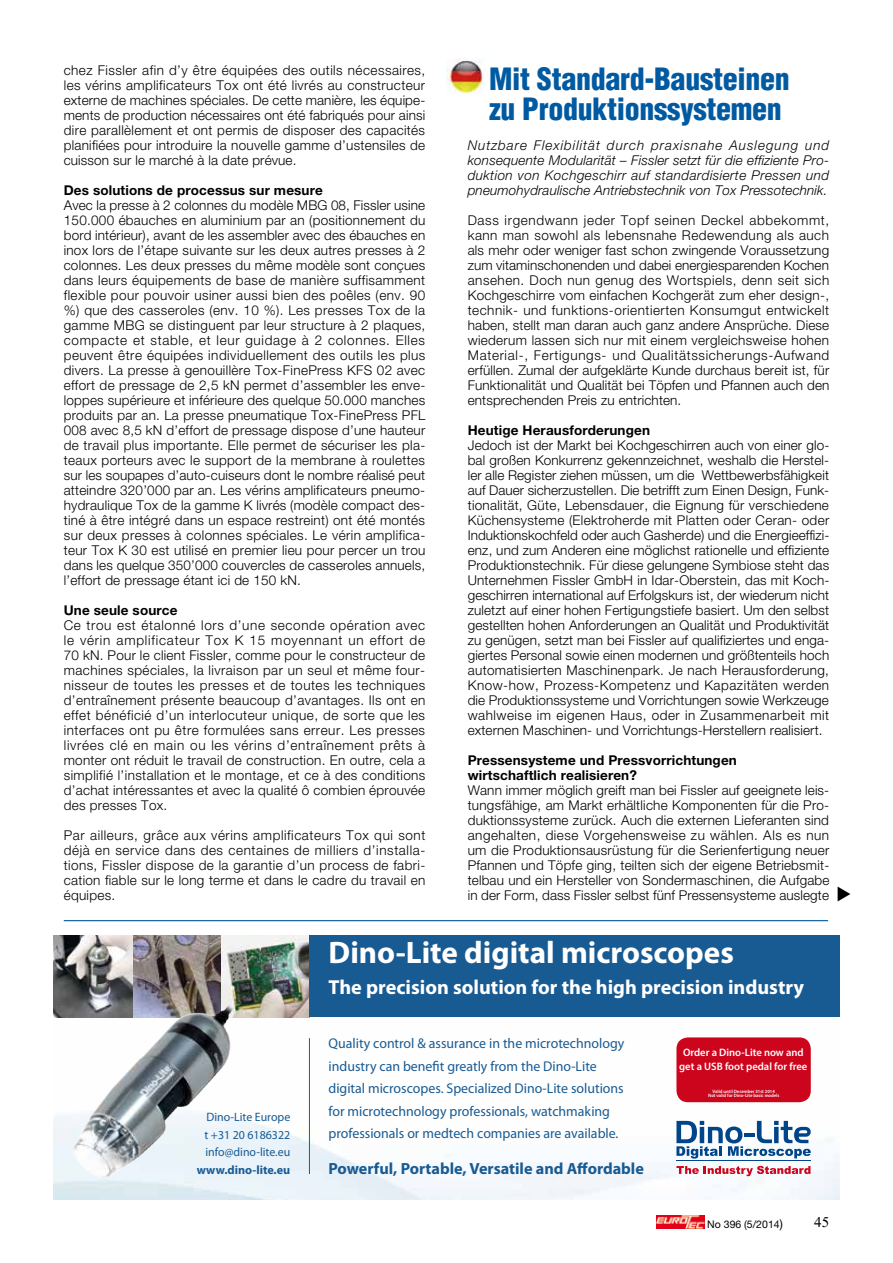
<style>
.page{position:relative;width:893px;height:1263px;background:#fff}
.page>*{position:absolute;margin:0;border:0;box-sizing:border-box;transform-origin:0 0}
.t1{font:700 31.2px "Myriad Pro";color:#fff}
.t2{font:900 condensed 30px/30px "Helvetica";letter-spacing:-.01em;color:#005aa2}
.t3{font:700 20.25px "Myriad Pro";color:#fff}
.t4{font:700 16.2px "Myriad Pro";color:#185b93}
.t5{font:14.1px/22.5px "Myriad Pro";color:#185b93}
.t6{font:300 13.5px/15px "Helvetica Neue";letter-spacing:.01em;color:#000;text-align:justify}
.t7{font:italic 300 13.5px/15px "Helvetica Neue";letter-spacing:.01em;color:#000;text-align:justify}
.t8{font:700 13.5px/15px "Helvetica Neue";letter-spacing:.01em;color:#000}
.t9{font:12.15px/17.5px "Myriad Pro";color:#185b93;text-align:justify}
.t10{font:700 12.15px "Myriad Pro";color:#185b93}
.t11{font:600 10.8px/13.5px "Myriad Pro";color:#fff;text-align:center}
.t12{font:10.5px "Helvetica Neue";color:#000}
.t13{font:600 4.8px/4.1px "Myriad Pro";color:#fff;text-align:center}
.s1{font-size:12px}
</style>
<div class="page">
<img style="left:446px;top:58px;width:39px;height:36px">
<img style="left:53px;top:1017px;width:787px;height:182px">
<img style="left:53px;top:935px;width:256px;height:82px">
<div style="left:309px;top:935px;width:531px;height:82px;background:#185b93"></div>
<hr style="left:676px;top:1160px;width:135px;height:1px;background:#00448a">
<svg style="left:676px;top:1166px;width:134px;height:10px"></svg>
<svg style="left:676px;top:1121px;width:135px;height:37px"></svg>
<img style="left:55px;top:1003px;width:184px;height:196px">
<hr style="left:309px;top:1038px;width:1px;height:136px;background:#185b93">
<div style="left:676px;top:1037px;width:135px;height:65px;background:#cc051c;border-radius:11px"></div>
<hr style="left:64px;top:920px;width:764px;height:1px;background:#005aa2">
<svg style="left:656px;top:1215px;width:1px;height:13px"></svg>
<img style="left:657px;top:1215px;width:47px;height:13px">
<p class="t6" style="left:64px;top:62px;width:363px">chez Fissler afin d’y être équipées des outils nécessaires, les vérins amplificateurs Tox ont été livrés au constructeur externe de machines spéciales. De cette manière, les équipe&shy;ments de production nécessaires ont été fabriqués pour ainsi dire parallèlement et ont permis de disposer des capacités planifiées pour introduire la nouvelle gamme d’ustensiles de cuisson sur le marché à la date prévue.</p>
<p class="t8" style="left:64px;top:182px;width:261px">Des solutions de processus sur mesure</p>
<p class="t6" style="left:64px;top:197px;width:363px">Avec la presse à 2 colonnes du modèle MBG 08, Fissler usine 150.000 ébauches en aluminium par an (positionnement du bord intérieur), avant de les assembler avec des ébauches en inox lors de l’étape suivante sur les deux autres presses à 2 colonnes. Les deux presses du même modèle sont conçues dans leurs équipements de base de manière suffisamment flexible pour pouvoir usiner aussi bien des poêles (env. 90 %) que des casseroles (env. 10 %). Les presses Tox de la gamme MBG se distinguent par leur structure à 2 plaques, compacte et stable, et leur guidage à 2 colonnes. Elles peuvent être équipées individuellement des outils les plus divers. La presse à genouillère Tox-FinePress KFS 02 avec effort de pressage de 2,5 kN permet d’assembler les enve&shy;loppes supérieure et inférieure des quelque 50.000 manches produits par an. La presse pneumatique Tox-FinePress PFL 008 avec 8,5 kN d’effort de pressage dispose d’une hauteur de travail plus importante. Elle permet de sécuriser les pla&shy;teaux porteurs avec le support de la membrane à roulettes sur les soupapes d’auto-cuiseurs dont le nombre réalisé peut atteindre 320’000 par an. Les vérins amplificateurs pneumo&shy;hydraulique Tox de la gamme K livrés (modèle compact des&shy;tiné à être intégré dans un espace restreint) ont été montés sur deux presses à colonnes spéciales. Le vérin amplifica&shy;teur Tox K 30 est utilisé en premier lieu pour percer un trou dans les quelque 350’000 couvercles de casseroles annuels, l’effort de pressage étant ici de 150 kN.</p>
<p class="t8" style="left:64px;top:602px;width:115px">Une seule source</p>
<p class="t6" style="left:64px;top:617px;width:363px">Ce trou est étalonné lors d’une seconde opération avec le vérin amplificateur Tox K 15 moyennant un effort de 70 kN. Pour le client Fissler, comme pour le constructeur de machines spéciales, la livraison par un seul et même four&shy;nisseur de toutes les presses et de toutes les techniques d’entraînement présente beaucoup d’avantages. Ils ont en effet bénéficié d’un interlocuteur unique, de sorte que les interfaces ont pu être formulées sans erreur. Les presses livrées clé en main ou les vérins d’entraînement prêts à monter ont réduit le travail de construction. En outre, cela a simplifié l’installation et le montage, et ce à des conditions d’achat intéressantes et avec la qualité ô combien éprouvée des presses Tox.</p>
<p class="t6" style="left:64px;top:827px;width:363px">Par ailleurs, grâce aux vérins amplificateurs Tox qui sont déjà en service dans des centaines de milliers d’installa&shy;tions, Fissler dispose de la garantie d’un process de fabri&shy;cation fiable sur le long terme et dans le cadre du travail en équipes.</p>
<h2 class="t2" style="left:489px;top:64px;width:302px">Mit Standard-Bausteinen zu Produktionssystemen</h2>
<p class="t7" style="left:468px;top:137px;width:363px">Nutzbare Flexibilität durch praxisnahe Auslegung und konsequente Modularität – Fissler setzt für die effiziente Pro&shy;duktion von Kochgeschirr auf standardisierte Pressen und pneumohydraulische Antriebstechnik von Tox Pressotechnik.</p>
<p class="t6" style="left:468px;top:212px;width:363px">Dass irgendwann jeder Topf seinen Deckel abbekommt, kann man sowohl als lebensnahe Redewendung als auch als mehr oder weniger fast schon zwingende Voraussetzung zum vitaminschonenden und dabei energiesparenden Kochen ansehen. Doch nun genug des Wortspiels, denn seit sich Kochgeschirre vom einfachen Kochgerät zum eher design-, technik- und funktions-orientierten Konsumgut entwickelt haben, stellt man daran auch ganz andere Ansprüche. Diese wiederum lassen sich nur mit einem vergleichsweise hohen Material-, Fertigungs- und Qualitätssicherungs-Aufwand erfüllen. Zumal der aufgeklärte Kunde durchaus bereit ist, für Funktionalität und Qualität bei Töpfen und Pfannen auch den entsprechenden Preis zu entrichten.</p>
<p class="t8" style="left:468px;top:422px;width:184px">Heutige Herausforderungen</p>
<p class="t6" style="left:468px;top:437px;width:363px">Jedoch ist der Markt bei Kochgeschirren auch von einer glo&shy;bal großen Konkurrenz gekennzeichnet, weshalb die Herstel&shy;ler alle Register ziehen müssen, um die Wettbewerbsfähigkeit auf Dauer sicherzustellen. Die betrifft zum Einen Design, Funk&shy;tionalität, Güte, Lebensdauer, die Eignung für verschiedene Küchensysteme (Elektroherde mit Platten oder Ceran- oder Induktionskochfeld oder auch Gasherde) und die Energieeffizi&shy;enz, und zum Anderen eine möglichst rationelle und effiziente Produktionstechnik. Für diese gelungene Symbiose steht das Unternehmen Fissler GmbH in Idar-Oberstein, das mit Koch&shy;geschirren international auf Erfolgskurs ist, der wiederum nicht zuletzt auf einer hohen Fertigungstiefe basiert. Um den selbst gestellten hohen Anforderungen an Qualität und Produktivität zu genügen, setzt man bei Fissler auf qualifiziertes und enga&shy;giertes Personal sowie einen modernen und größtenteils hoch automatisierten Maschinenpark. Je nach Herausforderung, Know-how, Prozess-Kompetenz und Kapazitäten werden die Produktionssysteme und Vorrichtungen sowie Werkzeuge wahlweise im eigenen Haus, oder in Zusammenarbeit mit externen Maschinen- und Vorrichtungs-Herstellern realisiert.</p>
<p class="t8" style="left:468px;top:752px;width:271px">Pressensysteme und Pressvorrichtungen wirtschaftlich realisieren?</p>
<p class="t6" style="left:468px;top:782px;width:363px">Wann immer möglich greift man bei Fissler auf geeignete leis&shy;tungsfähige, am Markt erhältliche Komponenten für die Pro&shy;duktionssysteme zurück. Auch die externen Lieferanten sind angehalten, diese Vorgehensweise zu wählen. Als es nun um die Produktionsausrüstung für die Serienfertigung neuer Pfannen und Töpfe ging, teilten sich der eigene Betriebsmit&shy;telbau und ein Hersteller von Sondermaschinen, die Aufgabe in der Form, dass Fissler selbst fünf Pressensysteme auslegte</p>
<p class="t9" style="left:204px;top:1109px;width:87px">Dino-Lite Europe t +31 20 6186322 info@dino-lite.eu</p>
<p class="t10" style="left:197px;top:1163px;width:95px">www.dino-lite.eu</p>
<h1 class="t1" style="left:329px;top:934px;width:407px">Dino-Lite digital microscopes</h1>
<h3 class="t3" style="left:329px;top:976px;width:477px">The precision solution for the high precision industry</h3>
<p class="t5" style="left:329px;top:1032px;width:297px">Quality control &amp; assurance in the microtechnology industry can benefit greatly from the Dino-Lite digital microscopes. Specialized Dino-Lite solutions for microtechnology professionals, watchmaking professionals or medtech companies are available.</p>
<p class="t4" style="left:329px;top:1159px;width:317px">Powerful, Portable, Versatile and Affordable</p>
<p class="t11" style="left:679px;top:1046px;width:130px">Order a Dino-Lite now and get a USB foot pedal for free</p>
<p class="t13" style="left:708px;top:1089px;width:73px">Valid until December 31st 2014<br>Not valid for Dino-Lite basic models</p>
<p class="t12" style="left:707px;top:1218px;width:77px">No 396 (5/2014<span class="s1">)</span></p>
</div>
